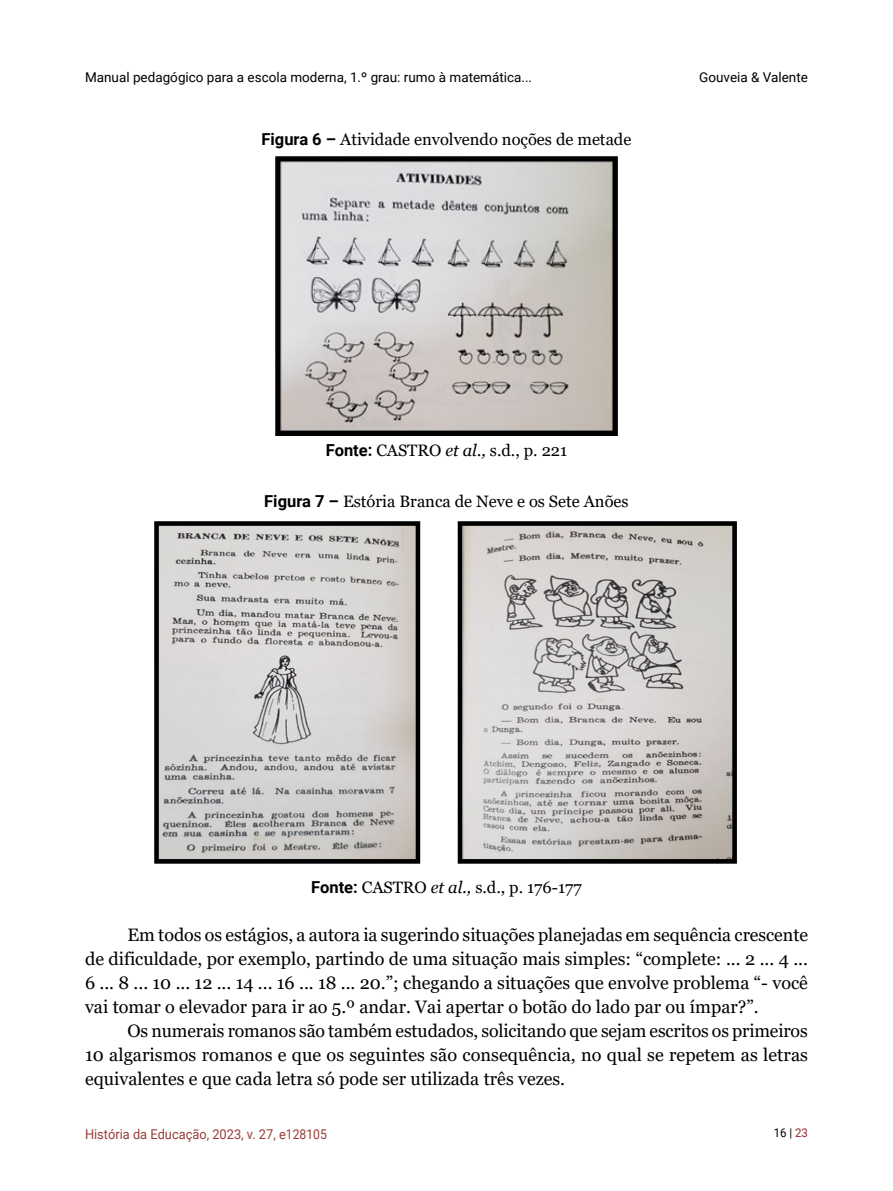
<style>
.page{position:relative;width:893px;height:1191px;background:#fff}
.page>*{position:absolute;margin:0;border:0;box-sizing:border-box;transform-origin:0 0}
.t1{font:18px/24px "Georgia";color:#000;text-align:justify}
.t2{font:16.5px "Georgia";color:#000}
.t3{font:13.5px "Roboto";color:#000}
.t4{font:13.5px "Roboto";color:#983b37;scale:.95 1}
.t5{font:12px "Roboto";color:#000;scale:.95 1}
.s1{font-family:"Roboto";font-weight:700}
.s2{font-style:italic}
.s3{color:#8f2929}
</style>
<div class="page">
<img style="left:276px;top:157px;width:341px;height:279px">
<img style="left:160px;top:527px;width:254px;height:330px">
<div style="left:154px;top:521px;width:266px;height:342px;border:5px solid #000"></div>
<img style="left:464px;top:527px;width:267px;height:330px">
<div style="left:458px;top:521px;width:279px;height:342px;border:5px solid #000"></div>
<p class="t3" style="left:85px;top:68px;width:449px">Manual pedagógico para a escola moderna, 1.º grau: rumo à matemática...</p>
<p class="t2" style="left:261px;top:129px;width:371px"><span class="s1">Figura 6 –</span> Atividade envolvendo noções de metade</p>
<p class="t3" style="left:699px;top:68px;width:110px">Gouveia &amp; Valente</p>
<p class="t2" style="left:326px;top:440px;width:243px"><span class="s1">Fonte:</span> CASTRO <span class="s2">et al.,</span> s.d., p. 221</p>
<p class="t2" style="left:264px;top:491px;width:366px"><span class="s1">Figura 7 –</span> Estória Branca de Neve e os Sete Anões</p>
<p class="t2" style="left:311px;top:877px;width:272px"><span class="s1">Fonte:</span> CASTRO <span class="s2">et al.,</span> s.d., p. 176-177</p>
<p class="t1" style="left:85px;top:922px;width:725px;text-indent:43px">Em todos os estágios, a autora ia sugerindo situações planejadas em sequência crescente de dificuldade, por exemplo, partindo de uma situação mais simples: “complete: ... 2 ... 4 ...<br>6 ... 8 ... 10 ... 12 ... 14 ... 16 ... 18 ... 20.”; chegando a situações que envolve problema “- você vai tomar o elevador para ir ao 5.º andar. Vai apertar o botão do lado par ou ímpar?”.</p>
<p class="t1" style="left:85px;top:1018px;width:724px;text-indent:43px">Os numerais romanos são também estudados, solicitando que sejam escritos os primeiros 10 algarismos romanos e que os seguintes são consequência, no qual se repetem as letras equivalentes e que cada letra só pode ser utilizada três vezes.</p>
<p class="t4" style="left:85px;top:1124px;width:256px">História da Educação, 2023, v. 27, e128105</p>
<p class="t5" style="left:774px;top:1124px;width:37px">16 | <span class="s3">23</span></p>
</div>
